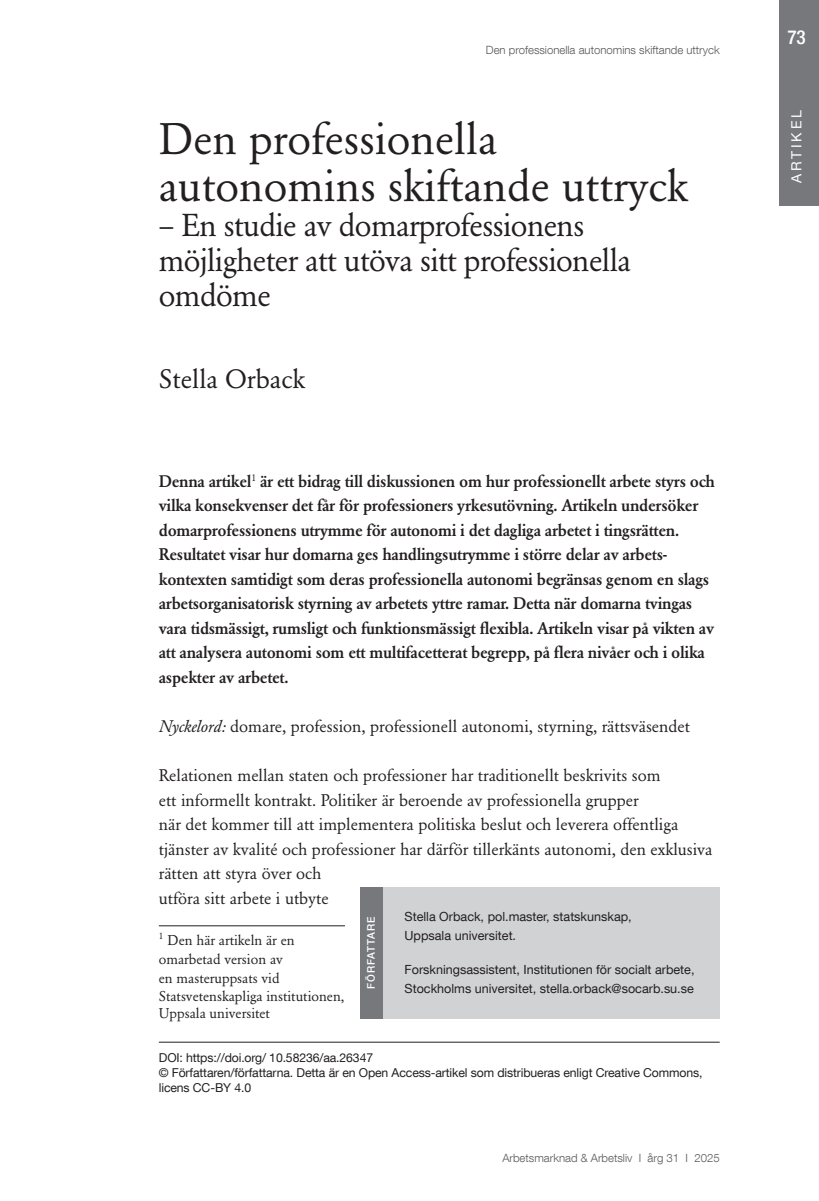
<style>
.page{position:relative;width:819px;height:1201px;background:#fff}
.page>*{position:absolute;margin:0;border:0;box-sizing:border-box;transform-origin:0 0}
.Huvudrubrik{font:43.75px/47.2px "Garamond BE";color:#231f20}
.Huvudrubrik-2{font:31.5px/35px "Garamond BE";letter-spacing:-.02em;color:#231f20}
.Författare{font:26.25px "Garamond BE";color:#231f20}
.t1{font:500 condensed 19.25px "Helvetica Neue LT Com";color:#fff}
.Ingress{font:500 16.62px/24.5px "Garamond BE";letter-spacing:-.02em;color:#231f20}
.Brödtext_-_Utan_indrag{font:16.62px/24.5px "Garamond BE";color:#231f20}
.Nyckelord{font:16.62px "Garamond BE";color:#231f20}
.Fotnot{font:14px/18.9px "Garamond BE";color:#231f20}
.t2{font:14px "Helvetica Neue LT Com";letter-spacing:.2em;color:#fff}
.Faktaruta_-_Text{font:12.6px/19.2px "Helvetica Neue LT Com";color:#231f20}
.Faktaruta_-_Text-2{font:12.25px/14.7px "Helvetica Neue LT Com";letter-spacing:-.01em;color:#231f20}
.t3{font:300 11.38px "Helvetica Neue LT Com";color:#57585a}
.Faktaruta_-_Sidorubrik{font:500 10.5px "Helvetica Neue LT Com";letter-spacing:.1em;color:#fff}
.s1{font-style:italic}
</style>
<div class="page">
<div style="left:779px;top:0;width:40px;height:205px;background:#76787b"></div>
<hr style="left:159px;top:925px;width:186px;height:1px;background:#231f20">
<hr style="left:159px;top:1041px;width:560px;height:1px;background:#231f20">
<div style="left:360px;top:887px;width:359px;height:131px;background:#d1d2d4"></div>
<div style="left:360px;top:887px;width:22px;height:131px;background:#76787b"></div>
<p class="t3" style="left:486px;top:43px;width:235px">Den professionella autonomins skiftande uttryck</p>
<p class="Huvudrubrik" style="left:159px;top:116px;width:530px">Den professionella autonomins skiftande uttryck</p>
<p class="Huvudrubrik-2" style="left:159px;top:208px;width:473px">– En studie av domarprofessionens möjligheter att utöva sitt professionella omdöme</p>
<p class="Författare" style="left:159px;top:363px;width:148px">Stella Orback</p>
<p class="Ingress" style="left:159px;top:468px;width:557px">Denna artikel<sup>1</sup> är ett bidrag till diskussionen om hur professionellt arbete styrs och vilka konsekvenser det får för professioners yrkesutövning. Artikeln undersöker domarprofessionens utrymme för autonomi i det dagliga arbetet i tingsrätten.<br>Resultatet visar hur domarna ges handlingsutrymme i större delar av arbets&shy;kontexten samtidigt som deras professionella autonomi begränsas genom en slags arbetsorganisatorisk styrning av arbetets yttre ramar. Detta när domarna tvingas vara tidsmässigt, rumsligt och funktionsmässigt flexibla. Artikeln visar på vikten av att analysera autonomi som ett multifacetterat begrepp, på flera nivåer och i olika aspekter av arbetet.</p>
<p class="Nyckelord" style="left:159px;top:716px;width:532px"><span class="s1">Nyckelord:</span> domare, profession, professionell autonomi, styrning, rättsväsendet</p>
<p class="Brödtext_-_Utan_indrag" style="left:159px;top:763px;width:555px">Relationen mellan staten och professioner har traditionellt beskrivits som<br>ett informellt kontrakt. Politiker är beroende av professionella grupper<br>när det kommer till att implementera politiska beslut och leverera offentliga tjänster av kvalité och professioner har därför tillerkänts autonomi, den exklusiva rätten att styra över och<br>utföra sitt arbete i utbyte</p>
<p class="Fotnot" style="left:159px;top:930px;width:187px"><sup>1</sup> Den här artikeln är en omarbetad version av<br>en masteruppsats vid<br>Statsvetenskapliga institutionen,</p>
<p class="Fotnot" style="left:159px;top:1004px;width:113px">Uppsala universitet</p>
<p class="Faktaruta_-_Text-2" style="left:159px;top:1050px;width:216px">DOI: https://doi.org/ 10.58236/aa.26347</p>
<p class="Faktaruta_-_Text-2" style="left:159px;top:1065px;width:545px">© Författaren/författarna. Detta är en Open Access-artikel som distribueras enligt Creative Commons, licens CC-BY 4.0</p>
<p class="Faktaruta_-_Text" style="left:404px;top:906px;width:229px">Stella Orback, pol.master, statskunskap,<br>Uppsala universitet.</p>
<p class="Faktaruta_-_Text" style="left:404px;top:959px;width:291px">Forskningsassistent, Institutionen för socialt arbete,<br>Stockholms universitet, stella.orback@socarb.su.se</p>
<p class="Faktaruta_-_Sidorubrik" style="left:365px;top:989px;width:74px;rotate:-90deg">FÖRFATTARE</p>
<p class="t3" style="left:502px;top:1151px;width:219px">Arbetsmarknad &amp; Arbetsliv I årg 31 I 2025</p>
<p class="t1" style="left:787px;top:25px;width:20px">73</p>
<p class="t2" style="left:788px;top:183px;width:74px;rotate:-90deg">ARTIKEL</p>
</div>
